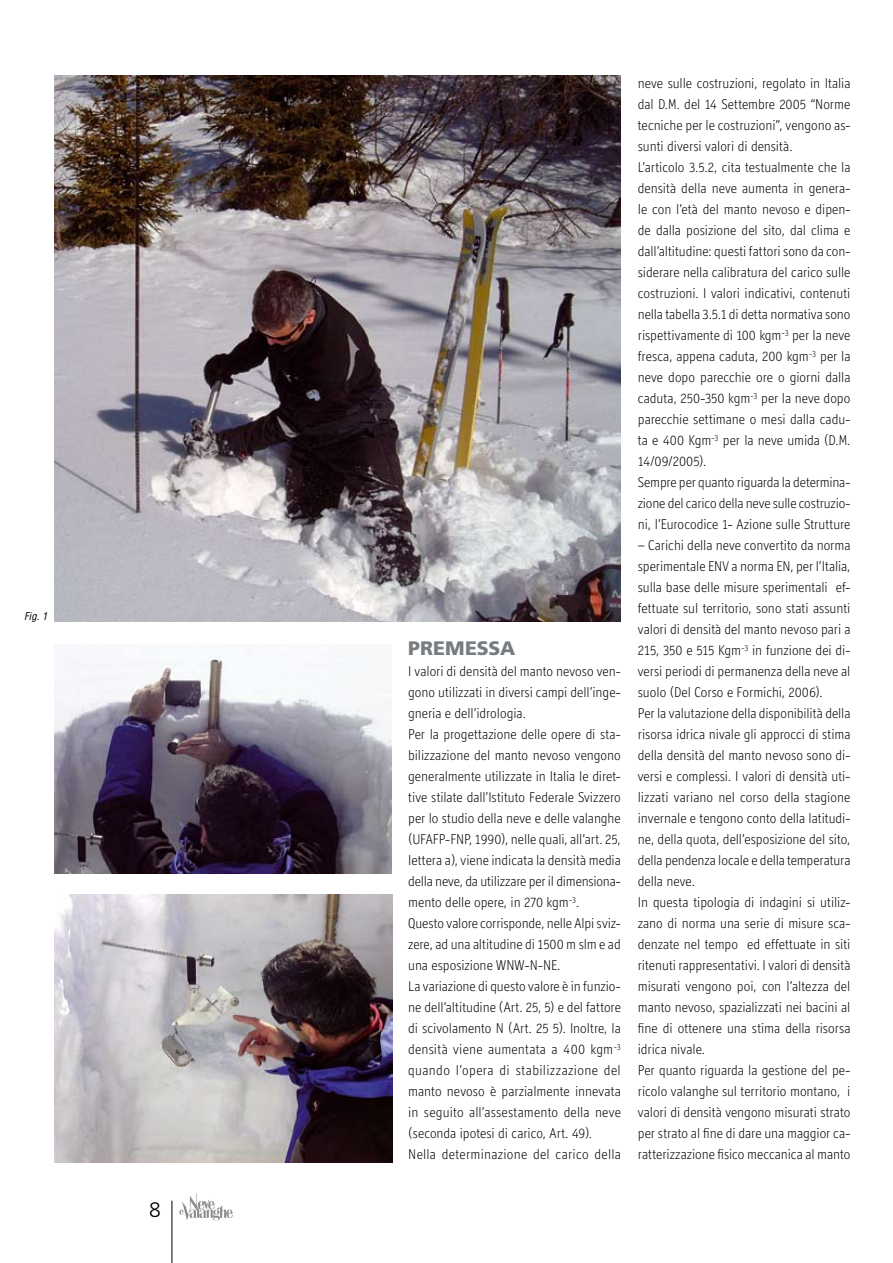
<style>
.page{position:relative;width:893px;height:1263px;background:#fff}
.page>*{position:absolute;margin:0;border:0;box-sizing:border-box;transform-origin:0 0}
.t1{font:300 21px "Frutiger";color:#000}
.t2{font:900 19.5px "Frutiger";color:#777c83}
.t3{font:300 14.25px/21px "Officina Display ITC";color:#000}
.t4{font:italic condensed 10.5px "Helvetica";color:#000}
</style>
<div class="page">
<hr style="left:172px;top:1201px;width:1px;height:62px;background:#000">
<svg style="left:179px;top:1193px;width:54px;height:27px"></svg>
<img style="left:54px;top:76px;width:567px;height:545px">
<img style="left:54px;top:644px;width:338px;height:229px">
<img style="left:54px;top:894px;width:338px;height:268px">
<p class="t4" style="left:24px;top:610px;width:25px">Fig. 1</p>
<h1 class="t1" style="left:149px;top:1198px;width:13px">8</h1>
<h2 class="t2" style="left:408px;top:636px;width:109px">PREMESSA</h2>
<p class="t3" style="left:408px;top:660px;width:214px">I valori di densità del manto nevoso ven&shy;gono utilizzati in diversi campi dell’inge&shy;gneria e dell’idrologia.<br>Per la progettazione delle opere di sta&shy;bilizzazione del manto nevoso vengono generalmente utilizzate in Italia le diret&shy;tive stilate dall’Istituto Federale Svizzero per lo studio della neve e delle valanghe (UFAFP-FNP, 1990), nelle quali, all’art. 25, lettera a), viene indicata la densità media della neve, da utilizzare per il dimensiona&shy;mento delle opere, in 270 kgm<sup>-3</sup>.<br>Questo valore corrisponde, nelle Alpi sviz&shy;zere, ad una altitudine di 1500 m slm e ad una esposizione WNW-N-NE.<br>La variazione di questo valore è in funzio&shy;ne dell’altitudine (Art. 25, 5) e del fattore di scivolamento N (Art. 25 5). Inoltre, la densità viene aumentata a 400 kgm<sup>-3 </sup>quando l’opera di stabilizzazione del manto nevoso è parzialmente innevata in seguito all’assestamento della neve (seconda ipotesi di carico, Art. 49).<br>Nella determinazione del carico della</p>
<p class="t3" style="left:638px;top:72px;width:214px">neve sulle costruzioni, regolato in Italia dal D.M. del 14 Settembre 2005 “Norme tecniche per le costruzioni”, vengono as&shy;sunti diversi valori di densità.<br>L’articolo 3.5.2, cita testualmente che la densità della neve aumenta in genera&shy;le con l’età del manto nevoso e dipen&shy;de dalla posizione del sito, dal clima e dall’altitudine: questi fattori sono da con&shy;siderare nella calibratura del carico sulle costruzioni. I valori indicativi, contenuti nella tabella 3.5.1 di detta normativa sono rispettivamente di 100 kgm<sup>-3</sup> per la neve fresca, appena caduta, 200 kgm<sup>-3</sup> per la neve dopo parecchie ore o giorni dalla caduta, 250-350 kgm<sup>-3</sup> per la neve dopo parecchie settimane o mesi dalla cadu&shy;ta e 400 Kgm<sup>-3</sup> per la neve umida (D.M.<br>14/09/2005).<br>Sempre per quanto riguarda la determina&shy;zione del carico della neve sulle costruzio&shy;ni, l’Eurocodice 1- Azione sulle Strutture</p>
<p class="t3" style="left:638px;top:534px;width:214px">– Carichi della neve convertito da norma sperimentale ENV a norma EN, per l’Italia, sulla base delle misure sperimentali ef&shy;fettuate sul territorio, sono stati assunti valori di densità del manto nevoso pari a 215, 350 e 515 Kgm<sup>-3</sup> in funzione dei di&shy;versi periodi di permanenza della neve al suolo (Del Corso e Formichi, 2006).<br>Per la valutazione della disponibilità della risorsa idrica nivale gli approcci di stima della densità del manto nevoso sono di&shy;versi e complessi. I valori di densità uti&shy;lizzati variano nel corso della stagione invernale e tengono conto della latitudi&shy;ne, della quota, dell’esposizione del sito, della pendenza locale e della temperatura della neve.<br>In questa tipologia di indagini si utiliz&shy;zano di norma una serie di misure sca&shy;denzate nel tempo ed effettuate in siti ritenuti rappresentativi. I valori di densità misurati vengono poi, con l’altezza del manto nevoso, spazializzati nei bacini al fine di ottenere una stima della risorsa idrica nivale.<br>Per quanto riguarda la gestione del pe&shy;ricolo valanghe sul territorio montano, i valori di densità vengono misurati strato per strato al fine di dare una maggior ca&shy;ratterizzazione fisico meccanica al manto</p>
</div>
